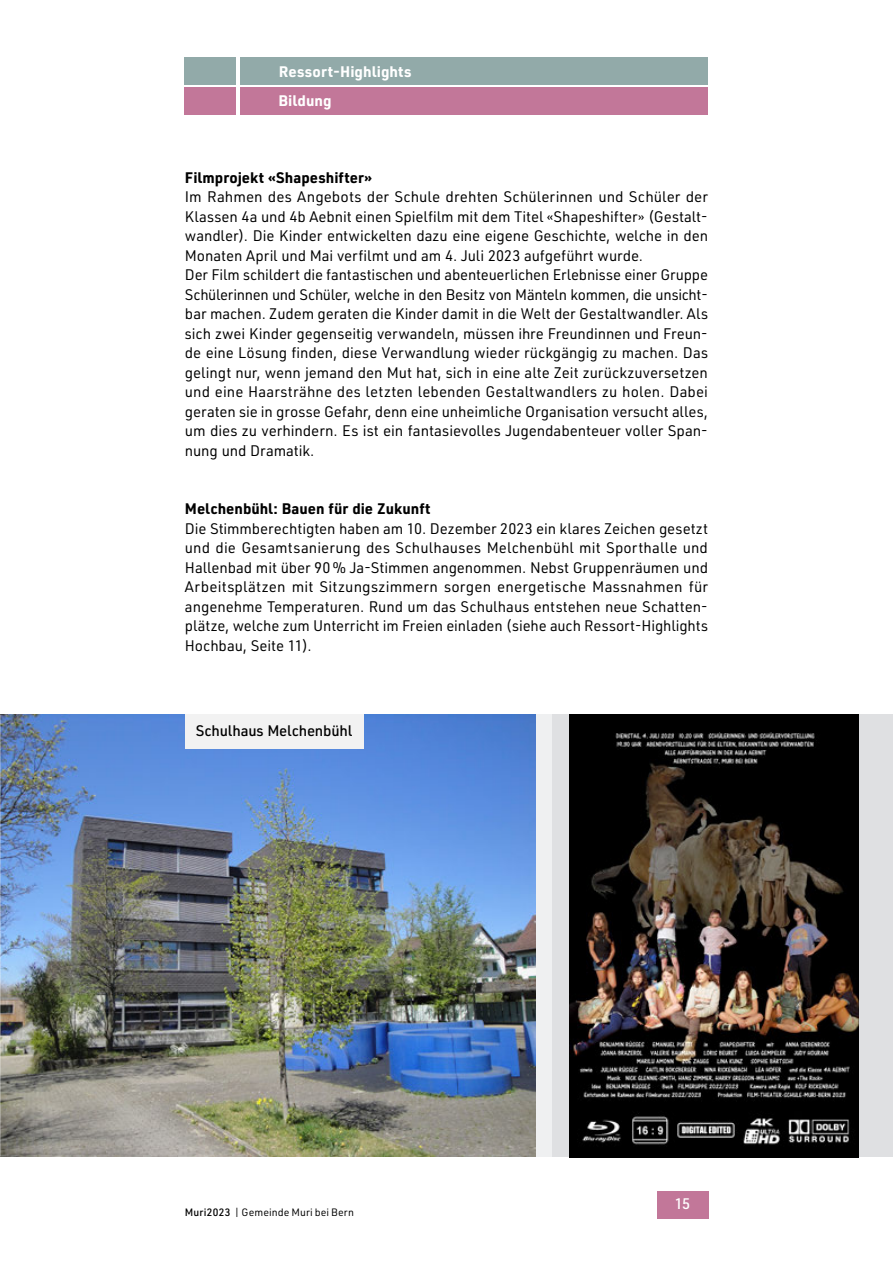
<style>
.page{position:relative;width:893px;height:1263px;background:#fff}
.page>*{position:absolute;margin:0;border:0;box-sizing:border-box;transform-origin:0 0}
.t1{font:15px/19.5px "URWDIN";letter-spacing:-.005em;color:#000}
.t2{font:700 15px "URWDIN";color:#000}
.t3{font:700 15px "URWDIN";letter-spacing:.005em;color:#fff}
.t4{font:500 15px "URWDIN";letter-spacing:-.015em;color:#000}
.t5{font:500 15px "URWDIN";color:#fff}
.t6{font:10.5px "URWDIN";letter-spacing:.01em;color:#000}
.s1{font-weight:500}
</style>
<div class="page">
<img style="left:1px;top:714px;width:535px;height:443px">
<div style="left:553px;top:714px;width:340px;height:443px;background:#dfe0e2"></div>
<div style="left:657px;top:1191px;width:51px;height:27px;background:#c27799"></div>
<div style="left:240px;top:87px;width:468px;height:28px;background:#c27799"></div>
<div style="left:185px;top:87px;width:51px;height:28px;background:#c27799"></div>
<div style="left:240px;top:58px;width:468px;height:27px;background:#92aaa9"></div>
<div style="left:185px;top:58px;width:51px;height:27px;background:#92aaa9"></div>
<img style="left:0;top:714px;width:1px;height:443px">
<div style="left:185px;top:714px;width:179px;height:34px;background:#f2f2f2"></div>
<img style="left:570px;top:714px;width:289px;height:444px">
<p class="t3" style="left:279px;top:61px;width:134px">Ressort-Highlights</p>
<p class="t3" style="left:279px;top:90px;width:55px">Bildung</p>
<p class="t2" style="left:185px;top:167px;width:189px">Filmprojekt «Shapeshifter»</p>
<p class="t1" style="left:185px;top:186px;width:525px">Im Rahmen des Angebots der Schule drehten Schülerinnen und Schüler der Klassen 4a und 4b Aebnit einen Spielfilm mit dem Titel «Shapeshifter» (Gestalt&shy;wandler). Die Kinder entwickelten dazu eine eigene Geschichte, welche in den Monaten April und Mai verfilmt und am 4. Juli 2023 aufgeführt wurde.<br>Der Film schildert die fantastischen und abenteuerlichen Erlebnisse einer Gruppe Schülerinnen und Schüler, welche in den Besitz von Mänteln kommen, die unsicht&shy;bar machen. Zudem geraten die Kinder damit in die Welt der Gestaltwandler. Als sich zwei Kinder gegenseitig verwandeln, müssen ihre Freundinnen und Freun&shy;de eine Lösung finden, diese Verwandlung wieder rückgängig zu machen. Das gelingt nur, wenn jemand den Mut hat, sich in eine alte Zeit zurückzuversetzen und eine Haarsträhne des letzten lebenden Gestaltwandlers zu holen. Dabei geraten sie in grosse Gefahr, denn eine unheimliche Organisation versucht alles, um dies zu verhindern. Es ist ein fantasievolles Jugendabenteuer voller Span&shy;nung und Dramatik.</p>
<p class="t2" style="left:185px;top:498px;width:247px">Melchenbühl: Bauen für die Zukunft</p>
<p class="t1" style="left:185px;top:518px;width:525px;text-align:justify">Die Stimmberechtigten haben am 10. Dezember 2023 ein klares Zeichen gesetzt und die Gesamtsanierung des Schulhauses Melchenbühl mit Sporthalle und Hallenbad mit über 90 % Ja-Stimmen angenommen. Nebst Gruppenräumen und Arbeitsplätzen mit Sitzungszimmern sorgen energetische Massnahmen für angenehme Temperaturen. Rund um das Schulhaus entstehen neue Schatten&shy;plätze, welche zum Unterricht im Freien einladen (siehe auch Ressort-Highlights Hochbau, Seite 11).</p>
<p class="t4" style="left:196px;top:720px;width:158px">Schulhaus Melchenbühl</p>
<p class="t6" style="left:185px;top:1205px;width:171px"><span class="s1">Muri2023</span> | Gemeinde Muri bei Bern</p>
<p class="t5" style="left:675px;top:1193px;width:17px">15</p>
</div>
